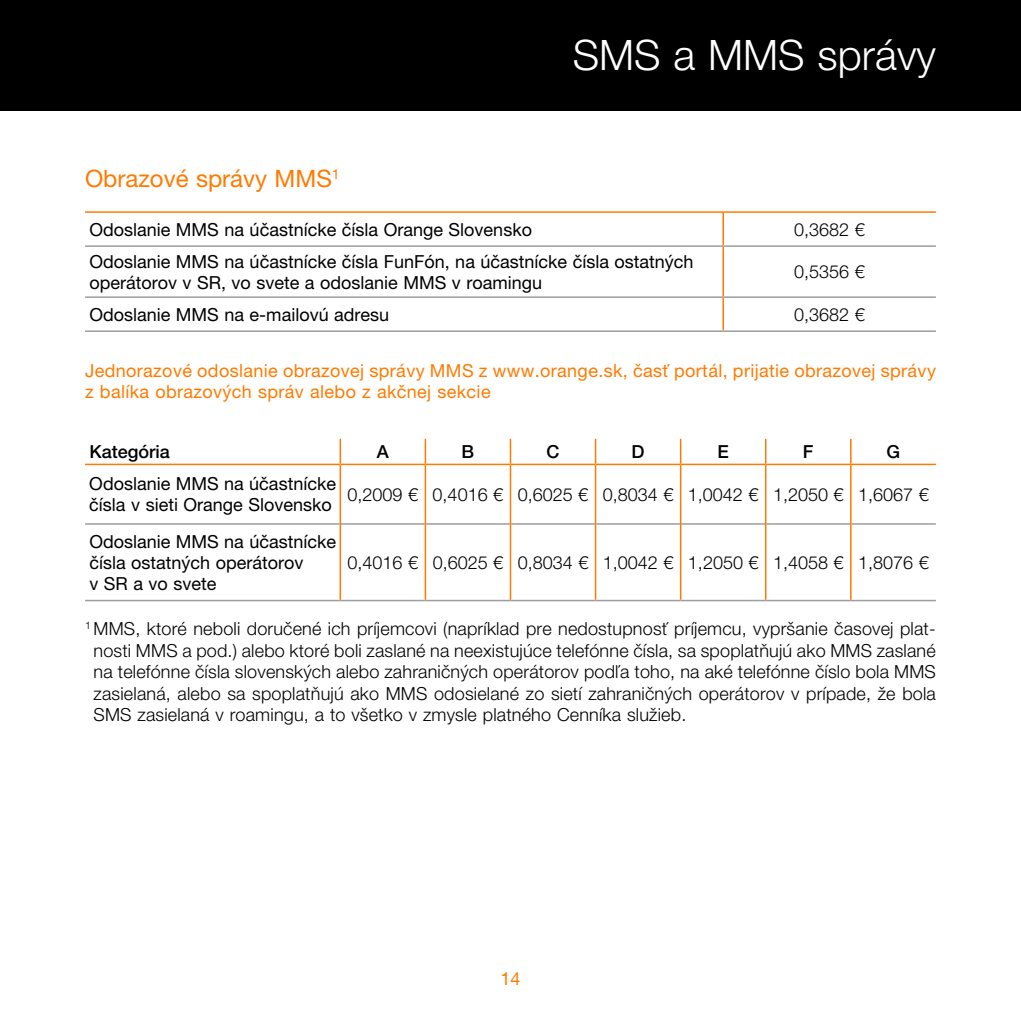
<style>
.page{position:relative;width:1021px;height:1021px;background:#fff}
.page>*{position:absolute;margin:0;border:0;box-sizing:border-box;transform-origin:0 0}
.t1{font:300 42px "Helvetica Neue LT Pro";color:#fff}
.t2{font:24px "Helvetica Neue LT Pro";color:#ff7a00}
.t3{font:300 18px/21.6px "Helvetica Neue LT Pro";color:#000;text-align:justify}
.t4{font:18px/21px "Helvetica Neue LT Pro";color:#000}
.t5{font:18px/21px "Helvetica Neue LT Pro";letter-spacing:.02em;color:#ff7a00}
.t6{font:500 18px "Helvetica Neue LT Pro";color:#000}
</style>
<div class="page">
<div style="left:0;top:0;width:1020px;height:111px;background:#000"></div>
<hr style="left:85px;top:211px;width:638px;height:2px;background:#ff7a00">
<hr style="left:723px;top:211px;width:212px;height:2px;background:#ff7a00">
<hr style="left:722px;top:213px;width:2px;height:32px;background:#ff7a00">
<hr style="left:722px;top:247px;width:2px;height:49px;background:#ff7a00">
<hr style="left:722px;top:298px;width:2px;height:32px;background:#ff7a00">
<hr style="left:85px;top:245px;width:638px;height:2px;background:#9d9d9c">
<hr style="left:85px;top:296px;width:638px;height:2px;background:#9d9d9c">
<hr style="left:85px;top:330px;width:638px;height:2px;background:#9d9d9c">
<hr style="left:723px;top:245px;width:212px;height:2px;background:#9d9d9c">
<hr style="left:723px;top:296px;width:212px;height:2px;background:#9d9d9c">
<hr style="left:723px;top:330px;width:212px;height:2px;background:#9d9d9c">
<hr style="left:85px;top:463px;width:255px;height:2px;background:#ff7a00">
<hr style="left:340px;top:463px;width:85px;height:2px;background:#ff7a00">
<hr style="left:425px;top:463px;width:85px;height:2px;background:#ff7a00">
<hr style="left:510px;top:463px;width:85px;height:2px;background:#ff7a00">
<hr style="left:595px;top:463px;width:85px;height:2px;background:#ff7a00">
<hr style="left:680px;top:463px;width:85px;height:2px;background:#ff7a00">
<hr style="left:765px;top:463px;width:85px;height:2px;background:#ff7a00">
<hr style="left:850px;top:463px;width:85px;height:2px;background:#ff7a00">
<hr style="left:85px;top:523px;width:254px;height:1px;background:#9d9d9c">
<hr style="left:85px;top:599px;width:255px;height:2px;background:#9d9d9c">
<hr style="left:341px;top:523px;width:83px;height:1px;background:#9d9d9c">
<hr style="left:340px;top:599px;width:85px;height:2px;background:#9d9d9c">
<hr style="left:426px;top:523px;width:83px;height:1px;background:#9d9d9c">
<hr style="left:511px;top:523px;width:84px;height:1px;background:#9d9d9c">
<hr style="left:596px;top:523px;width:84px;height:1px;background:#9d9d9c">
<hr style="left:681px;top:523px;width:84px;height:1px;background:#9d9d9c">
<hr style="left:766px;top:523px;width:84px;height:1px;background:#9d9d9c">
<hr style="left:425px;top:599px;width:85px;height:2px;background:#9d9d9c">
<hr style="left:510px;top:599px;width:85px;height:2px;background:#9d9d9c">
<hr style="left:595px;top:599px;width:85px;height:2px;background:#9d9d9c">
<hr style="left:680px;top:599px;width:85px;height:2px;background:#9d9d9c">
<hr style="left:765px;top:599px;width:85px;height:2px;background:#9d9d9c">
<hr style="left:851px;top:523px;width:84px;height:1px;background:#9d9d9c">
<hr style="left:850px;top:599px;width:85px;height:2px;background:#9d9d9c">
<hr style="left:339px;top:439px;width:2px;height:24px;background:#ff7a00">
<hr style="left:424px;top:439px;width:2px;height:24px;background:#ff7a00">
<hr style="left:509px;top:439px;width:2px;height:24px;background:#ff7a00">
<svg style="left:595px;top:439px;width:1px;height:24px"></svg>
<svg style="left:680px;top:439px;width:1px;height:24px"></svg>
<svg style="left:765px;top:439px;width:1px;height:24px"></svg>
<svg style="left:850px;top:439px;width:1px;height:24px"></svg>
<hr style="left:339px;top:465px;width:2px;height:59px;background:#ff7a00">
<hr style="left:424px;top:465px;width:2px;height:59px;background:#ff7a00">
<hr style="left:509px;top:465px;width:2px;height:59px;background:#ff7a00">
<hr style="left:595px;top:465px;width:1px;height:59px;background:#ff7a00">
<hr style="left:680px;top:465px;width:1px;height:59px;background:#ff7a00">
<hr style="left:765px;top:465px;width:1px;height:59px;background:#ff7a00">
<hr style="left:850px;top:465px;width:1px;height:59px;background:#ff7a00">
<hr style="left:339px;top:524px;width:2px;height:75px;background:#ff7a00">
<hr style="left:424px;top:524px;width:2px;height:75px;background:#ff7a00">
<hr style="left:509px;top:524px;width:2px;height:75px;background:#ff7a00">
<hr style="left:595px;top:524px;width:1px;height:75px;background:#ff7a00">
<hr style="left:680px;top:524px;width:1px;height:75px;background:#ff7a00">
<hr style="left:765px;top:524px;width:1px;height:75px;background:#ff7a00">
<hr style="left:850px;top:524px;width:1px;height:75px;background:#ff7a00">
<h1 class="t1" style="left:573px;top:30px;width:364px">SMS a MMS správy</h1>
<h2 class="t2" style="left:85px;top:164px;width:256px">Obrazové správy MMS<sup>1</sup></h2>
<p class="t4" style="left:89px;top:218px;width:444px">Odoslanie MMS na účastnícke čísla Orange Slovensko</p>
<p class="t3" style="left:794px;top:218px;width:72px">0,3682 €</p>
<p class="t4" style="left:89px;top:250px;width:606px">Odoslanie MMS na účastnícke čísla FunFón, na účastnícke čísla ostatných operátorov v SR, vo svete a odoslanie MMS v roamingu</p>
<p class="t3" style="left:794px;top:260px;width:72px">0,5356 €</p>
<p class="t4" style="left:89px;top:303px;width:301px">Odoslanie MMS na e-mailovú adresu</p>
<p class="t3" style="left:794px;top:303px;width:72px">0,3682 €</p>
<p class="t5" style="left:85px;top:360px;width:852px">Jednorazové odoslanie obrazovej správy MMS z www.orange.sk, časť portál, prijatie obrazovej správy z balíka obrazových správ alebo z akčnej sekcie</p>
<p class="t6" style="left:89px;top:441px;width:82px">Kategória</p>
<p class="t6" style="left:377px;top:441px;width:14px">A</p>
<p class="t6" style="left:461px;top:441px;width:14px">B</p>
<p class="t6" style="left:546px;top:441px;width:14px">C</p>
<p class="t6" style="left:631px;top:441px;width:14px">D</p>
<p class="t6" style="left:717px;top:441px;width:13px">E</p>
<p class="t6" style="left:803px;top:441px;width:12px">F</p>
<p class="t6" style="left:886px;top:441px;width:15px">G</p>
<p class="t4" style="left:89px;top:473px;width:248px">Odoslanie MMS na účastnícke čísla v sieti Orange Slovensko</p>
<p class="t3" style="left:347px;top:483px;width:582px">0,2009 € 0,4016 € 0,6025 € 0,8034 € 1,0042 € 1,2050 € 1,6067 €</p>
<p class="t4" style="left:89px;top:530px;width:248px">Odoslanie MMS na účastnícke čísla ostatných operátorov<br>v SR a vo svete</p>
<p class="t3" style="left:347px;top:551px;width:582px">0,4016 € 0,6025 € 0,8034 € 1,0042 € 1,2050 € 1,4058 € 1,8076 €</p>
<p class="t3" style="left:94px;top:617px;width:843px;text-indent:-8px"><sup>1</sup> MMS, ktoré neboli doručené ich príjemcovi (napríklad pre nedostupnosť príjemcu, vypršanie časovej plat&shy;nosti MMS a pod.) alebo ktoré boli zaslané na neexistujúce telefónne čísla, sa spoplatňujú ako MMS zaslané na telefónne čísla slovenských alebo zahraničných operátorov podľa toho, na aké telefónne číslo bola MMS zasielaná, alebo sa spoplatňujú ako MMS odosielané zo sietí zahraničných operátorov v prípade, že bola SMS zasielaná v roamingu, a to všetko v zmysle platného Cenníka služieb.</p>
<p class="t5" style="left:500px;top:967px;width:22px">14</p>
</div>
